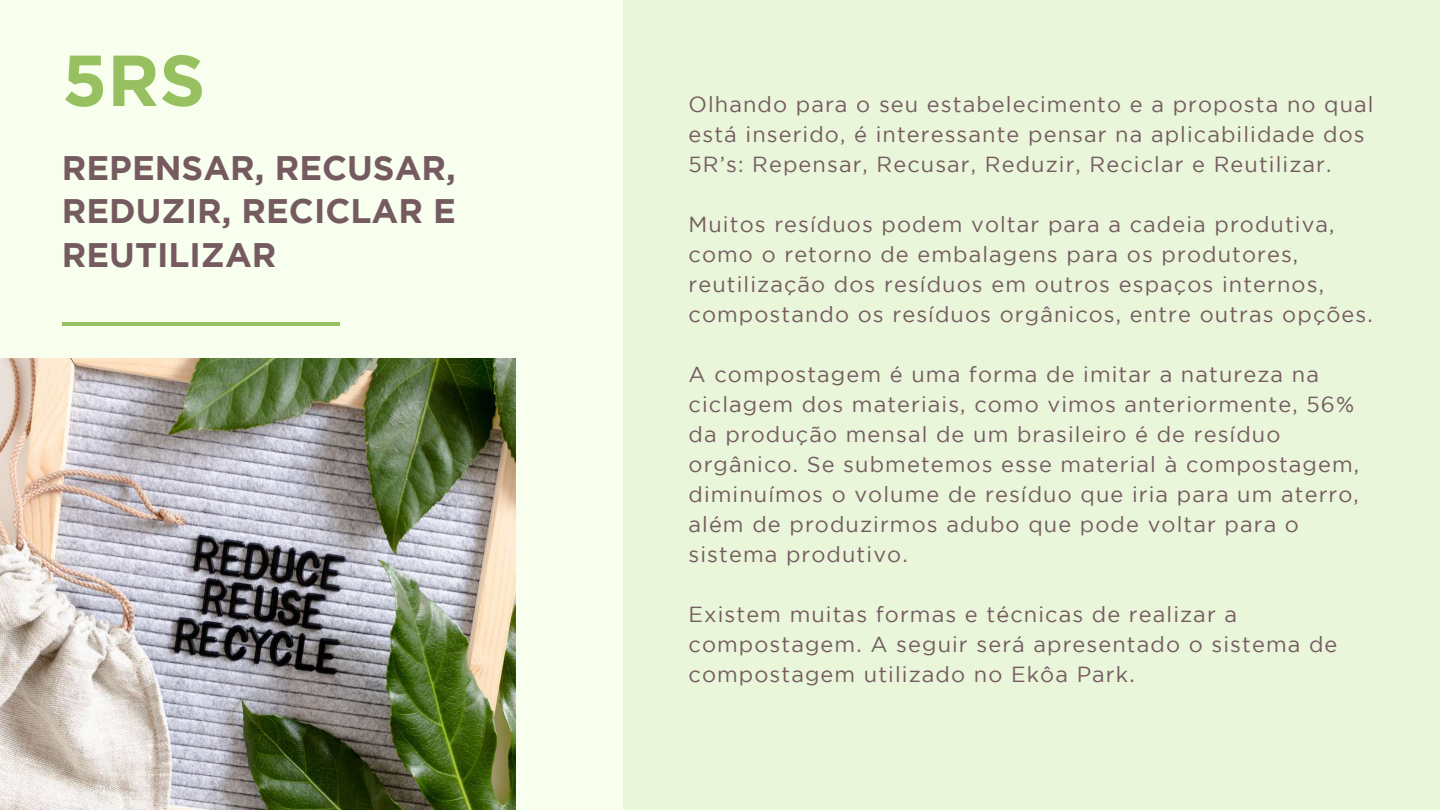
<style>
.page{position:relative;width:1440px;height:810px;background:#f8ffef}
.page>*{position:absolute;margin:0;border:0;box-sizing:border-box;transform-origin:0 0}
.t1{font:700 72px "Gotham";color:#97c160}
.t2{font:700 34px/43.5px "Gotham";color:#755b60;text-align:justify}
.t3{font:21.8px/30px "Gotham";letter-spacing:.05em;color:#755b60}
</style>
<div class="page">
<div style="left:623px;top:0;width:817px;height:810px;background:#e9f6da"></div>
<hr style="left:62px;top:322px;width:277px;height:4px;background:#97c160">
<img style="left:0;top:359px;width:516px;height:451px">
<h1 class="t1" style="left:62px;top:53px;width:145px">5RS</h1>
<h2 class="t2" style="left:62px;top:148px;width:396px">REPENSAR, RECUSAR, REDUZIR, RECICLAR E REUTILIZAR</h2>
<p class="t3" style="left:689px;top:90px;width:687px">Olhando para o seu estabelecimento e a proposta no qual está inserido, é interessante pensar na aplicabilidade dos<br>5R’s: Repensar, Recusar, Reduzir, Reciclar e Reutilizar.</p>
<p class="t3" style="left:689px;top:210px;width:686px">Muitos resíduos podem voltar para a cadeia produtiva, como o retorno de embalagens para os produtores, reutilização dos resíduos em outros espaços internos, compostando os resíduos orgânicos, entre outras opções.</p>
<p class="t3" style="left:689px;top:360px;width:672px">A compostagem é uma forma de imitar a natureza na ciclagem dos materiais, como vimos anteriormente, 56% da produção mensal de um brasileiro é de resíduo orgânico. Se submetemos esse material à compostagem, diminuímos o volume de resíduo que iria para um aterro, além de produzirmos adubo que pode voltar para o sistema produtivo.</p>
<p class="t3" style="left:689px;top:600px;width:650px">Existem muitas formas e técnicas de realizar a compostagem. A seguir será apresentado o sistema de compostagem utilizado no Ekôa Park.</p>
</div>
